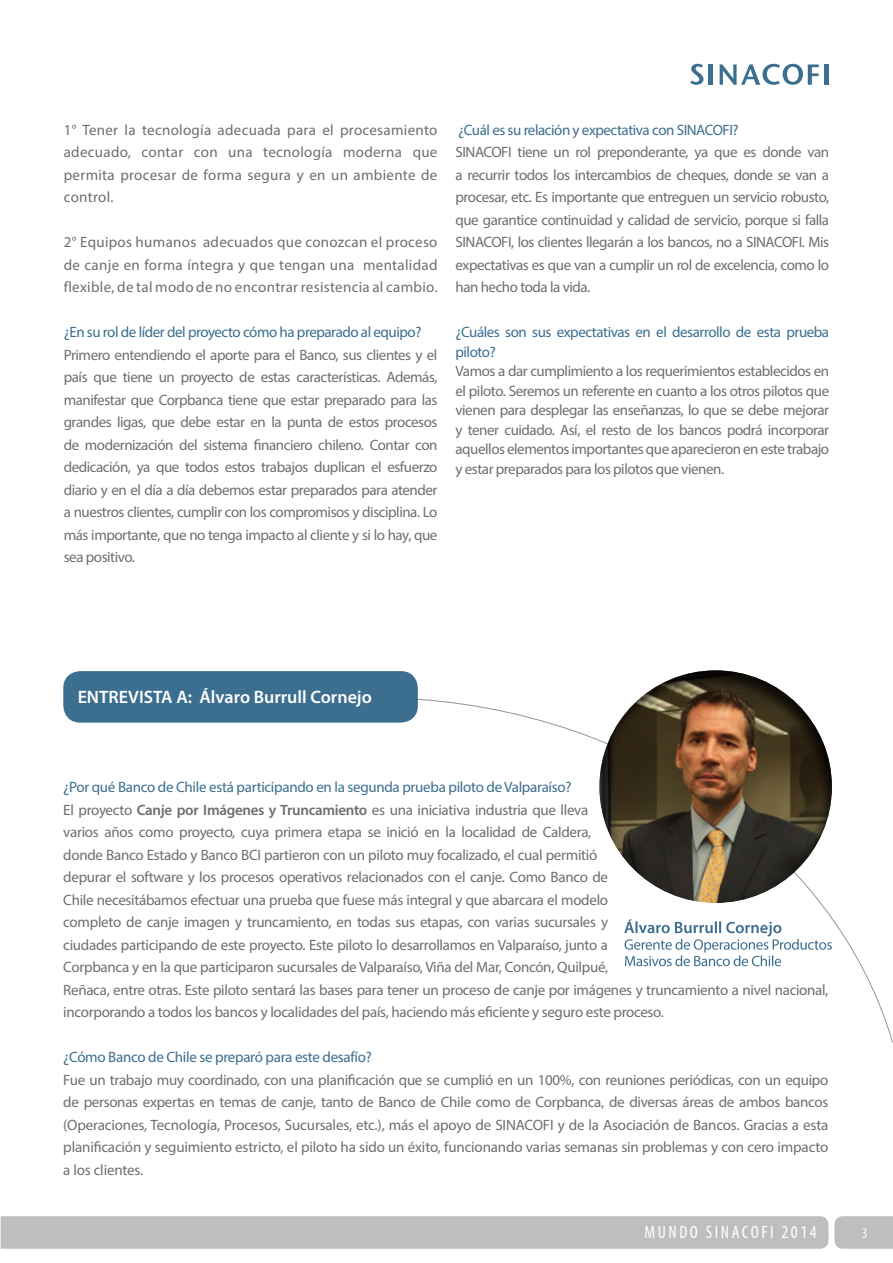
<style>
.page{position:relative;width:893px;height:1263px;background:#fff}
.page>*{position:absolute;margin:0;border:0;box-sizing:border-box;transform-origin:0 0}
.t1{font:600 18px "Myriad Pro";color:#fff}
.t2{font:condensed 18px "Myriad Pro";letter-spacing:.14em;color:#fff}
.t3{font:15px/22.5px "Myriad Pro";letter-spacing:-.02em;color:#6d6e71;text-align:justify}
.t4{font:15px/19.5px "Myriad Pro";letter-spacing:-.03em;color:#3b6e8f}
.t5{font:condensed 14.85px "Myriad Pro";color:#fff}
.s1{color:#3b6e8f}
.s2{font-weight:600}
</style>
<div class="page">
<div style="left:1px;top:1216px;width:827px;height:33px;background:#bcbec0"></div>
<svg style="left:834px;top:1216px;width:59px;height:33px;background:#bec0c2"></svg>
<div style="left:63px;top:671px;width:355px;height:52px;background:#3b6e8f;border-radius:17px"></div>
<div style="left:587px;top:658px;width:259px;height:246px;background:#000;opacity:.75"></div>
<svg style="left:690px;top:64px;width:13px;height:21px"></svg>
<hr style="left:709px;top:64px;width:4px;height:21px;background:#3b6e8f">
<hr style="left:824px;top:64px;width:4px;height:21px;background:#3b6e8f">
<svg style="left:720px;top:64px;width:99px;height:21px"></svg>
<svg style="left:624px;top:919px;width:208px;height:47px"></svg>
<p class="t3" style="left:64px;top:118px;width:375px">1° Tener la tecnología adecuada para el procesamiento adecuado, contar con una tecnología moderna que permita procesar de forma segura y en un ambiente de control.</p>
<p class="t3" style="left:64px;top:231px;width:375px">2° Equipos humanos adecuados que conozcan el proceso de canje en forma íntegra y que tengan una mentalidad flexible, de tal modo de no encontrar resistencia al cambio.</p>
<p class="t4" style="left:64px;top:322px;width:359px">¿En su rol de líder del proyecto cómo ha preparado al equipo?</p>
<p class="t3" style="left:64px;top:343px;width:375px">Primero entendiendo el aporte para el Banco, sus clientes y el país que tiene un proyecto de estas características. Además, manifestar que Corpbanca tiene que estar preparado para las grandes ligas, que debe estar en la punta de estos procesos de modernización del sistema financiero chileno. Contar con dedicación, ya que todos estos trabajos duplican el esfuerzo diario y en el día a día debemos estar preparados para atender a nuestros clientes, cumplir con los compromisos y disciplina. Lo más importante, que no tenga impacto al cliente y si lo hay, que sea positivo.</p>
<p class="t4" style="left:458px;top:120px;width:282px">¿Cuál es su relación y expectativa con SINACOFI?</p>
<p class="t3" style="left:455px;top:141px;width:375px">SINACOFI tiene un rol preponderante, ya que es donde van a recurrir todos los intercambios de cheques, donde se van a procesar, etc. Es importante que entreguen un servicio robusto, que garantice continuidad y calidad de servicio, porque si falla SINACOFI, los clientes llegarán a los bancos, no a SINACOFI. Mis expectativas es que van a cumplir un rol de excelencia, como lo han hecho toda la vida.</p>
<p class="t4" style="left:455px;top:322px;width:375px">¿Cuáles son sus expectativas en el desarrollo de esta prueba piloto?</p>
<p class="t3" style="left:455px;top:361px;width:375px;line-height:19.5px">Vamos a dar cumplimiento a los requerimientos establecidos en el piloto. Seremos un referente en cuanto a los otros pilotos que vienen para desplegar las enseñanzas, lo que se debe mejorar y tener cuidado. Así, el resto de los bancos podrá incorporar aquellos elementos importantes que aparecieron en este trabajo y estar preparados para los pilotos que vienen.</p>
<p class="t1" style="left:78px;top:685px;width:296px">ENTREVISTA A: Álvaro Burrull Cornejo</p>
<p class="t3" style="left:63px;top:776px;width:767px;text-align:left"><span class="s1">¿Por qué Banco de Chile está participando en la segunda prueba piloto de Valparaíso?<br></span>El proyecto <span class="s2">Canje por Imágenes y Truncamiento</span> es una iniciativa industria que lleva<br>varios años como proyecto, cuya primera etapa se inició en la localidad de Caldera,<br>donde Banco Estado y Banco BCI partieron con un piloto muy focalizado, el cual permitió<br>depurar el software y los procesos operativos relacionados con el canje. Como Banco de<br>Chile necesitábamos efectuar una prueba que fuese más integral y que abarcara el modelo<br>completo de canje imagen y truncamiento, en todas sus etapas, con varias sucursales y<br>ciudades participando de este proyecto. Este piloto lo desarrollamos en Valparaíso, junto a<br>Corpbanca y en la que participaron sucursales de Valparaíso, Viña del Mar, Concón, Quilpué,<br>Reñaca, entre otras. Este piloto sentará las bases para tener un proceso de canje por imágenes y truncamiento a nivel nacional, incorporando a todos los bancos y localidades del país, haciendo más eficiente y seguro este proceso.</p>
<p class="t4" style="left:63px;top:1047px;width:310px">¿Cómo Banco de Chile se preparó para este desafío?</p>
<p class="t3" style="left:63px;top:1068px;width:767px">Fue un trabajo muy coordinado, con una planificación que se cumplió en un 100%, con reuniones periódicas, con un equipo de personas expertas en temas de canje, tanto de Banco de Chile como de Corpbanca, de diversas áreas de ambos bancos (Operaciones, Tecnología, Procesos, Sucursales, etc.), más el apoyo de SINACOFI y de la Asociación de Bancos. Gracias a esta planificación y seguimiento estricto, el piloto ha sido un éxito, funcionando varias semanas sin problemas y con cero impacto a los clientes.</p>
<p class="t2" style="left:644px;top:1221px;width:174px">MUNDO SINACOFI 2014</p>
<p class="t5" style="left:862px;top:1224px;width:7px">3</p>
</div>
